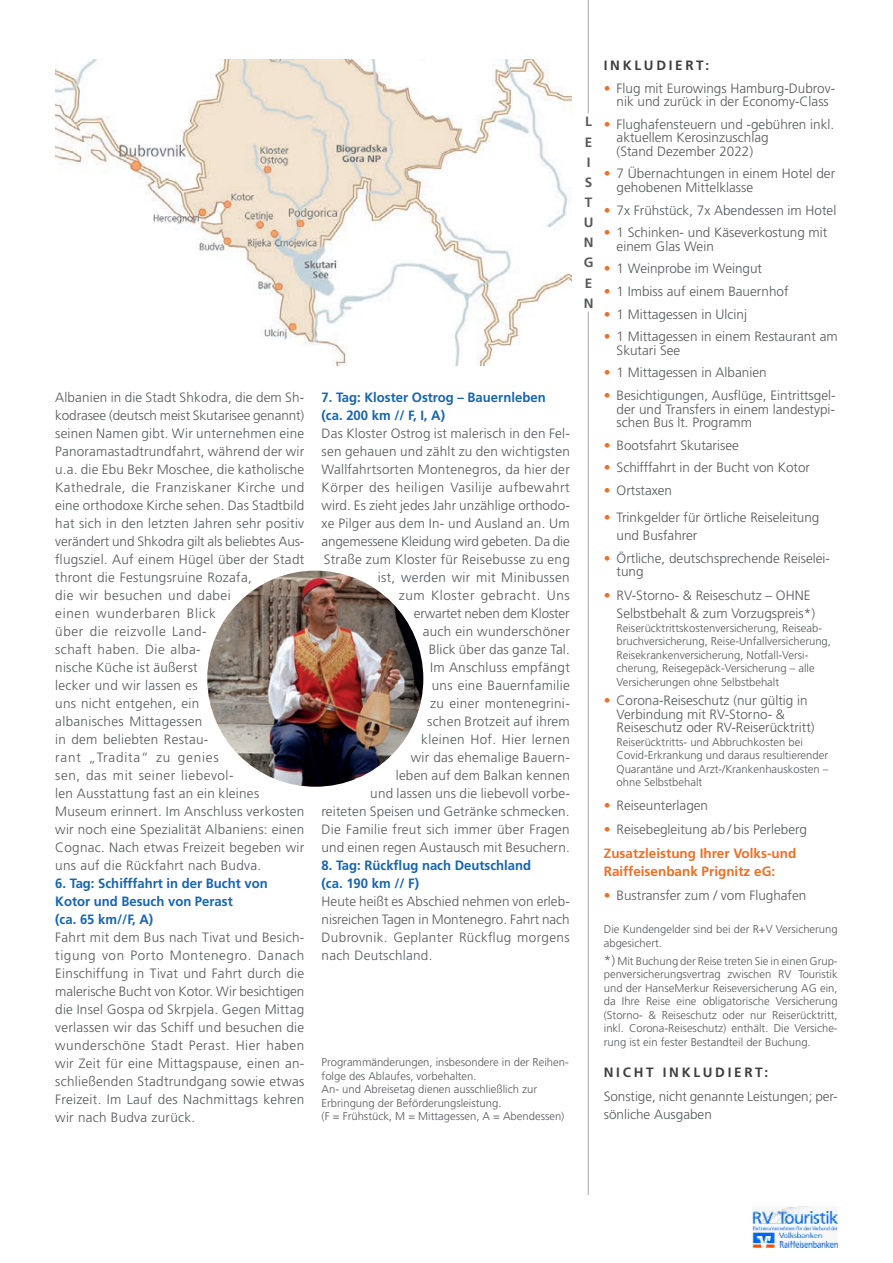
<style>
.page{position:relative;width:893px;height:1263px;background:#fff}
.page>*{position:absolute;margin:0;border:0;box-sizing:border-box;transform-origin:0 0}
.Fließtext{font:300 13.5px/18px "Frutiger LT Pro";letter-spacing:.01em;color:#57585a}
.Zwischentitel_Tag_bl{font:700 13.5px/18px "Frutiger LT Pro";color:#1465b2}
.eingeschlossene_Leis{font:700 13.5px/18px "Frutiger LT Pro";color:#f16e22}
.inkludiert{font:700 13.5px "Frutiger LT Pro";letter-spacing:.2em;color:#3e3e3f}
.nicht_eingeschl__Lei{font:700 13.5px "Frutiger LT Pro";color:#57585a}
.Leistungen_7_5{font:300 11.25px/13.5px "Frutiger LT Pro";color:#57585a}
.F{font:300 11.25px/13.5px "Frutiger LT Pro";color:#57585a}
.AGB{font:300 11.25px/13.5px "Frutiger LT Pro";color:#57585a}
.s1{color:#f16e22}
.s2{font-size:13.5px}
</style>
<div class="page">
<img style="left:753px;top:1206px;width:85px;height:42px">
<img style="left:55px;top:60px;width:516px;height:306px">
<img style="left:207px;top:571px;width:216px;height:216px;border-radius:108px">
<hr style="left:588px;top:0;width:1px;height:114px;background:#a8a9ad">
<hr style="left:588px;top:312px;width:1px;height:883px;background:#a8a9ad">
<p class="Fließtext" style="left:55px;top:388px;width:251px">Albanien in die Stadt Shkodra, die dem Sh&shy;kodrasee (deutsch meist Skutarisee genannt) seinen Namen gibt. Wir unternehmen eine Panoramastadtrundfahrt, während der wir u.a. die Ebu Bekr Moschee, die katholische Kathedrale, die Franziskaner Kirche und eine orthodoxe Kirche sehen. Das Stadtbild hat sich in den letzten Jahren sehr positiv verändert und Shkodra gilt als beliebtes Aus&shy;flugsziel. Auf einem Hügel über der Stadt thront die Festungsruine Rozafa,<br>die wir besuchen und dabei<br>einen wunderbaren Blick<br>über die reizvolle Land-<br>schaft haben. Die alba-<br>nische Küche ist äußerst<br>lecker und wir lassen es<br>uns nicht entgehen, ein<br>albanisches Mittagessen<br>in dem beliebten Restau-<br>rant „Tradita“ zu genies<br>sen, das mit seiner liebevol-<br>len Ausstattung fast an ein kleines Museum erinnert. Im Anschluss verkosten wir noch eine Spezialität Albaniens: einen Cognac. Nach etwas Freizeit begeben wir uns auf die Rückfahrt nach Budva.</p>
<p class="Zwischentitel_Tag_bl" style="left:55px;top:874px;width:214px">6. Tag: Schifffahrt in der Bucht von<br>Kotor und Besuch von Perast<br>(ca. 65 km//F, A)</p>
<p class="Fließtext" style="left:55px;top:928px;width:251px;text-align:justify">Fahrt mit dem Bus nach Tivat und Besich&shy;tigung von Porto Montenegro. Danach Einschiffung in Tivat und Fahrt durch die malerische Bucht von Kotor. Wir besichtigen die Insel Gospa od Skrpjela. Gegen Mittag verlassen wir das Schiff und besuchen die wunderschöne Stadt Perast. Hier haben wir Zeit für eine Mittagspause, einen an&shy;schließenden Stadtrundgang sowie etwas Freizeit. Im Lauf des Nachmittags kehren wir nach Budva zurück.</p>
<p class="Zwischentitel_Tag_bl" style="left:322px;top:388px;width:226px">7. Tag: Kloster Ostrog – Bauernleben</p>
<p class="Zwischentitel_Tag_bl" style="left:322px;top:406px;width:125px">(ca. 200 km // F, I, A)</p>
<p class="Fließtext" style="left:322px;top:424px;width:250px;text-align:right">Das Kloster Ostrog ist malerisch in den Fel&shy;sen gehauen und zählt zu den wichtigsten Wallfahrtsorten Montenegros, da hier der Körper des heiligen Vasilije aufbewahrt wird. Es zieht jedes Jahr unzählige orthodo&shy;xe Pilger aus dem In- und Ausland an. Um angemessene Kleidung wird gebeten. Da die Straße zum Kloster für Reisebusse zu eng ist, werden wir mit Minibussen<br>zum Kloster gebracht. Uns<br>erwartet neben dem Kloster<br>auch ein wunderschöner<br>Blick über das ganze Tal.<br>Im Anschluss empfängt<br>uns eine Bauernfamilie<br>zu einer montenegrini-<br>schen Brotzeit auf ihrem<br>kleinen Hof. Hier lernen<br>wir das ehemalige Bauern-<br>leben auf dem Balkan kennen<br>und lassen uns die liebevoll vorbe-<br>reiteten Speisen und Getränke schmecken.<br>Die Familie freut sich immer über Fragen und einen regen Austausch mit Besuchern.</p>
<p class="Zwischentitel_Tag_bl" style="left:322px;top:856px;width:211px">8. Tag: Rückflug nach Deutschland</p>
<p class="Zwischentitel_Tag_bl" style="left:322px;top:874px;width:99px">(ca. 190 km // F)</p>
<p class="Fließtext" style="left:322px;top:892px;width:250px;text-align:justify">Heute heißt es Abschied nehmen von erleb&shy;nisreichen Tagen in Montenegro. Fahrt nach Dubrovnik. Geplanter Rückflug morgens nach Deutschland.</p>
<p class="F" style="left:322px;top:1055px;width:249px">Programmänderungen, insbesondere in der Reihen&shy;folge des Ablaufes, vorbehalten.</p>
<p class="F" style="left:322px;top:1082px;width:217px">An- und Abreisetag dienen ausschließlich zur<br>Erbringung der Beförderungsleistung.</p>
<p class="F" style="left:322px;top:1109px;width:244px">(F = Frühstück, M = Mittagessen, A = Abendessen)</p>
<p class="nicht_eingeschl__Lei" style="left:585px;top:114px;width:8px">L</p>
<p class="nicht_eingeschl__Lei" style="left:585px;top:134px;width:9px">E</p>
<p class="nicht_eingeschl__Lei" style="left:587px;top:154px;width:5px">I</p>
<p class="nicht_eingeschl__Lei" style="left:585px;top:174px;width:9px">S</p>
<p class="nicht_eingeschl__Lei" style="left:585px;top:194px;width:9px">T</p>
<p class="nicht_eingeschl__Lei" style="left:584px;top:214px;width:11px">U</p>
<p class="nicht_eingeschl__Lei" style="left:584px;top:234px;width:11px">N</p>
<p class="nicht_eingeschl__Lei" style="left:584px;top:255px;width:11px">G</p>
<p class="nicht_eingeschl__Lei" style="left:585px;top:275px;width:9px">E</p>
<p class="nicht_eingeschl__Lei" style="left:584px;top:295px;width:11px">N</p>
<p class="inkludiert" style="left:604px;top:57px;width:107px">INKLUDIERT:</p>
<p class="Fließtext" style="left:604px;top:81px;width:233px;line-height:13.5px;text-align:center"><span class="s1">•</span> Flug mit Eurowings Hamburg-Dubrov&shy;nik und zurück in der Economy-Class</p>
<p class="Fließtext" style="left:617px;top:117px;width:219px;line-height:13.5px;text-indent:-13px"><span class="s1">•</span> Flughafensteuern und -gebühren inkl. aktuellem Kerosinzuschlag<br>(Stand Dezember 2022)</p>
<p class="Fließtext" style="left:617px;top:167px;width:220px;line-height:13.5px;text-indent:-13px"><span class="s1">•</span> 7 Übernachtungen in einem Hotel der gehobenen Mittelklasse</p>
<p class="Fließtext" style="left:604px;top:201px;width:234px"><span class="s1">•</span> 7x Frühstück, 7x Abendessen im Hotel</p>
<p class="Fließtext" style="left:617px;top:226px;width:212px;line-height:13.5px;text-indent:-13px"><span class="s1">•</span> 1 Schinken- und Käseverkostung mit einem Glas Wein</p>
<p class="Fließtext" style="left:604px;top:260px;width:160px"><span class="s1">•</span> 1 Weinprobe im Weingut</p>
<p class="Fließtext" style="left:604px;top:282px;width:186px"><span class="s1">•</span> 1 Imbiss auf einem Bauernhof</p>
<p class="Fließtext" style="left:604px;top:305px;width:145px"><span class="s1">•</span> 1 Mittagessen in Ulcinj</p>
<p class="Fließtext" style="left:617px;top:330px;width:223px;line-height:13.5px;text-indent:-13px"><span class="s1">•</span> 1 Mittagessen in einem Restaurant am<br>Skutari See</p>
<p class="Fließtext" style="left:604px;top:364px;width:164px"><span class="s1">•</span> 1 Mittagessen in Albanien</p>
<p class="Fließtext" style="left:617px;top:389px;width:221px;line-height:13.5px;text-align:justify;text-indent:-13px"><span class="s1">•</span> Besichtigungen, Ausflüge, Eintrittsgel&shy;der und Transfers in einem landestypi&shy;schen Bus lt. Programm</p>
<p class="Fließtext" style="left:604px;top:436px;width:137px"><span class="s1">•</span> Bootsfahrt Skutarisee</p>
<p class="Fließtext" style="left:604px;top:459px;width:208px"><span class="s1">•</span> Schifffahrt in der Bucht von Kotor</p>
<p class="Fließtext" style="left:604px;top:481px;width:70px"><span class="s1">•</span> Ortstaxen</p>
<p class="Fließtext" style="left:617px;top:509px;width:204px;text-indent:-13px"><span class="s1">•</span> Trinkgelder für örtliche Reiseleitung und Busfahrer</p>
<p class="Fließtext" style="left:617px;top:551px;width:215px;line-height:13.5px;text-indent:-13px"><span class="s1">•</span> Örtliche, deutschsprechende Reiselei&shy;tung</p>
<p class="Fließtext" style="left:617px;top:587px;width:200px;text-indent:-13px"><span class="s1">•</span> RV-Storno- &amp; Reiseschutz – OHNE<br>Selbstbehalt &amp; zum Vorzugspreis*)</p>
<p class="Leistungen_7_5" style="left:617px;top:621px;width:216px">Reiserücktrittskostenversicherung, Reiseab&shy;bruchversicherung, Reise-Unfallversicherung, Reisekrankenversicherung, Notfall-Versi&shy;cherung, Reisegepäck-Versicherung – alle Versicherungen ohne Selbstbehalt</p>
<p class="Fließtext" style="left:617px;top:694px;width:200px;line-height:13.5px;text-indent:-13px"><span class="s1">•</span> Corona-Reiseschutz (nur gültig in<br>Verbindung mit RV-Storno- &amp;<br>Reiseschutz oder RV-Reiserücktritt)</p>
<p class="Leistungen_7_5" style="left:617px;top:735px;width:213px">Reiserücktritts- und Abbruchkosten bei Covid-Erkrankung und daraus resultierender Quarantäne und Arzt-/Krankenhauskosten – ohne Selbstbehalt</p>
<p class="Fließtext" style="left:604px;top:797px;width:106px"><span class="s1">•</span> Reiseunterlagen</p>
<p class="Fließtext" style="left:604px;top:820px;width:205px"><span class="s1">•</span> Reisebegleitung ab / bis Perleberg</p>
<p class="eingeschlossene_Leis" style="left:604px;top:844px;width:194px">Zusatzleistung Ihrer Volks-und<br>Raiffeisenbank Prignitz eG:</p>
<p class="Fließtext" style="left:604px;top:886px;width:204px"><span class="s1">•</span> Bustransfer zum / vom Flughafen</p>
<p class="AGB" style="left:604px;top:922px;width:235px">Die Kundengelder sind bei der R+V Versicherung abgesichert.</p>
<p class="Leistungen_7_5" style="left:604px;top:954px;width:235px;text-align:justify"><span class="s2">*)</span> Mit Buchung der Reise treten Sie in einen Grup&shy;penversicherungsvertrag zwischen RV Touristik und der HanseMerkur Reiseversicherung AG ein, da Ihre Reise eine obligatorische Versicherung (Storno- &amp; Reiseschutz oder nur Reiserücktritt, inkl. Corona-Reiseschutz) enthält. Die Versiche&shy;rung ist ein fester Bestandteil der Buchung.</p>
<p class="inkludiert" style="left:604px;top:1064px;width:166px">NICHT INKLUDIERT:</p>
<p class="Fließtext" style="left:604px;top:1087px;width:235px">Sonstige, nicht genannte Leistungen; per&shy;sönliche Ausgaben</p>
</div>
